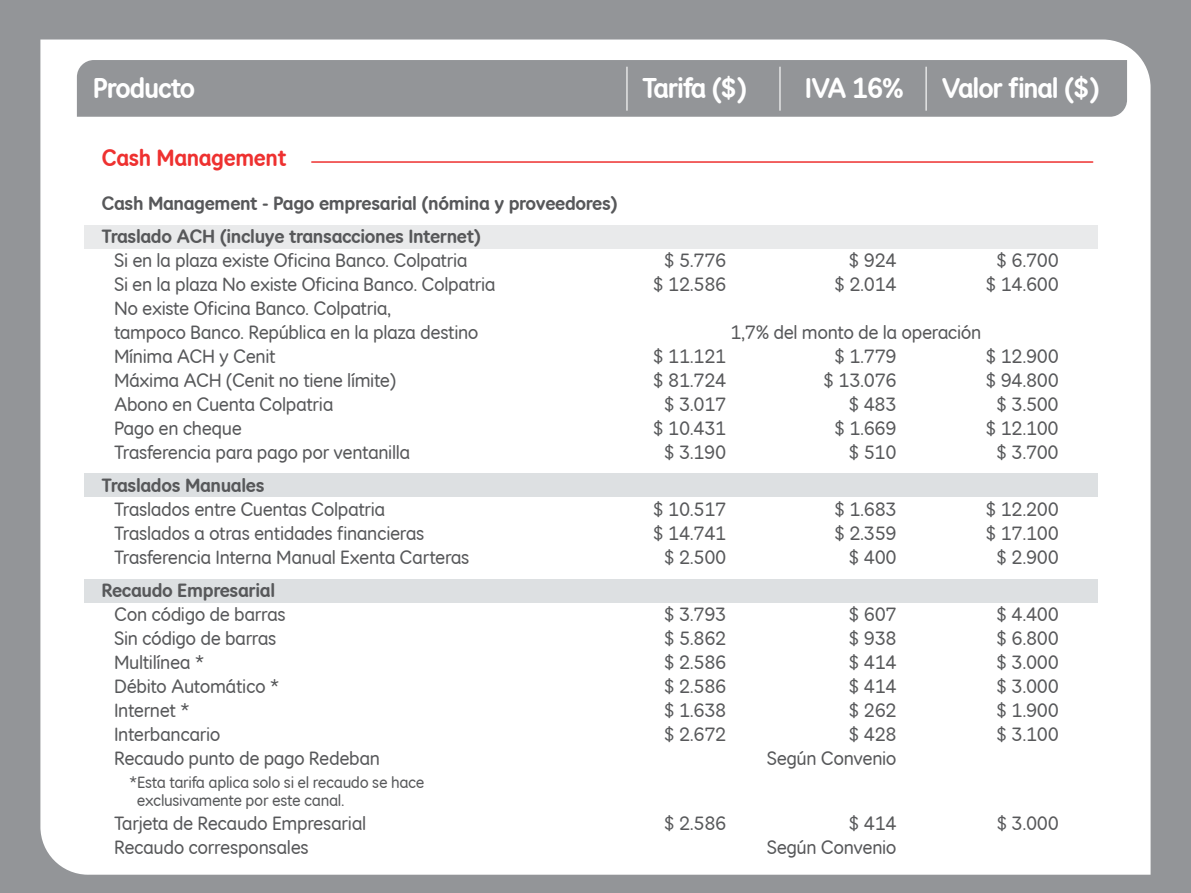
<style>
.page{position:relative;width:1191px;height:893px;background:#939598}
.page>*{position:absolute;margin:0;border:0;box-sizing:border-box;transform-origin:0 0}
.t1{font:700 29.1px "Scotiabank Modern";letter-spacing:-.04em;color:#fff;scale:.96 1}
.t2{font:700 24px "Scotiabank Modern";letter-spacing:-.02em;color:#ee3130;scale:.96 1}
.t3{font:19.5px/24px "Scotiabank Modern";letter-spacing:-.02em;color:#57585a}
.t4{font:700 19.5px/33px "Scotiabank Modern";letter-spacing:-.02em;color:#57585a}
.t5{font:16.5px/18px "Scotiabank Modern";letter-spacing:-.02em;color:#57585a}
</style>
<div class="page">
<div style="left:40px;top:40px;width:1110px;height:835px;background:#fff"></div>
<div style="left:84px;top:226px;width:1014px;height:23px;background:#e9eaeb"></div>
<div style="left:84px;top:473px;width:1014px;height:23px;background:#dde0e2"></div>
<div style="left:84px;top:579px;width:1014px;height:23px;background:#dde0e2"></div>
<hr style="left:312px;top:161px;width:780px;height:2px;background:#ee3130">
<svg style="left:77px;top:60px;width:1050px;height:57px"></svg>
<hr style="left:626px;top:67px;width:1px;height:44px;background:#fff">
<hr style="left:779px;top:67px;width:1px;height:44px;background:#fff">
<hr style="left:925px;top:67px;width:1px;height:44px;background:#fff">
<h1 class="t1" style="left:93px;top:71px;width:108px">Producto</h1>
<h1 class="t1" style="left:642px;top:71px;width:111px">Tarifa ($)</h1>
<h1 class="t1" style="left:805px;top:71px;width:105px">IVA 16%</h1>
<h1 class="t1" style="left:941px;top:71px;width:166px">Valor final ($)</h1>
<p class="t2" style="left:101px;top:144px;width:194px">Cash Management</p>
<p class="t4" style="left:101px;top:187px;width:518px">Cash Management - Pago empresarial (nómina y proveedores)<br>Traslado ACH (incluye transacciones Internet)</p>
<p class="t3" style="left:114px;top:248px;width:355px">Si en la plaza existe Oficina Banco. Colpatria</p>
<p class="t3" style="left:664px;top:248px;width:64px">$ 5.776</p>
<p class="t3" style="left:848px;top:248px;width:50px">$ 924</p>
<p class="t3" style="left:996px;top:248px;width:64px">$ 6.700</p>
<p class="t3" style="left:114px;top:272px;width:383px">Si en la plaza No existe Oficina Banco. Colpatria</p>
<p class="t3" style="left:653px;top:272px;width:75px">$ 12.586</p>
<p class="t3" style="left:834px;top:272px;width:64px">$ 2.014</p>
<p class="t3" style="left:985px;top:272px;width:75px">$ 14.600</p>
<p class="t3" style="left:114px;top:296px;width:366px">No existe Oficina Banco. Colpatria,<br>tampoco Banco. República en la plaza destino</p>
<p class="t3" style="left:730px;top:320px;width:252px">1,7% del monto de la operación</p>
<p class="t3" style="left:114px;top:344px;width:163px">Mínima ACH y Cenit</p>
<p class="t3" style="left:653px;top:344px;width:75px">$ 11.121</p>
<p class="t3" style="left:834px;top:344px;width:64px">$ 1.779</p>
<p class="t3" style="left:985px;top:344px;width:75px">$ 12.900</p>
<p class="t3" style="left:114px;top:368px;width:284px">Máxima ACH (Cenit no tiene límite)</p>
<p class="t3" style="left:653px;top:368px;width:75px">$ 81.724</p>
<p class="t3" style="left:823px;top:368px;width:75px">$ 13.076</p>
<p class="t3" style="left:985px;top:368px;width:75px">$ 94.800</p>
<p class="t3" style="left:114px;top:392px;width:221px">Abono en Cuenta Colpatria</p>
<p class="t3" style="left:664px;top:392px;width:64px">$ 3.017</p>
<p class="t3" style="left:848px;top:392px;width:50px">$ 483</p>
<p class="t3" style="left:996px;top:392px;width:64px">$ 3.500</p>
<p class="t3" style="left:114px;top:416px;width:129px">Pago en cheque</p>
<p class="t3" style="left:653px;top:416px;width:75px">$ 10.431</p>
<p class="t3" style="left:834px;top:416px;width:64px">$ 1.669</p>
<p class="t3" style="left:985px;top:416px;width:75px">$ 12.100</p>
<p class="t3" style="left:114px;top:440px;width:298px">Trasferencia para pago por ventanilla</p>
<p class="t3" style="left:663px;top:440px;width:64px">$ 3.190</p>
<p class="t3" style="left:848px;top:440px;width:50px">$ 510</p>
<p class="t3" style="left:996px;top:440px;width:64px">$ 3.700</p>
<p class="t4" style="left:101px;top:469px;width:165px">Traslados Manuales</p>
<p class="t3" style="left:114px;top:497px;width:273px">Traslados entre Cuentas Colpatria</p>
<p class="t3" style="left:653px;top:497px;width:75px">$ 10.517</p>
<p class="t3" style="left:834px;top:497px;width:64px">$ 1.683</p>
<p class="t3" style="left:985px;top:497px;width:75px">$ 12.200</p>
<p class="t3" style="left:114px;top:521px;width:312px">Traslados a otras entidades financieras</p>
<p class="t3" style="left:653px;top:521px;width:75px">$ 14.741</p>
<p class="t3" style="left:834px;top:521px;width:64px">$ 2.359</p>
<p class="t3" style="left:985px;top:521px;width:75px">$ 17.100</p>
<p class="t3" style="left:114px;top:545px;width:357px">Trasferencia Interna Manual Exenta Carteras</p>
<p class="t3" style="left:664px;top:545px;width:64px">$ 2.500</p>
<p class="t3" style="left:848px;top:545px;width:50px">$ 400</p>
<p class="t3" style="left:996px;top:545px;width:64px">$ 2.900</p>
<p class="t4" style="left:101px;top:574px;width:175px">Recaudo Empresarial</p>
<p class="t3" style="left:114px;top:602px;width:173px">Con código de barras</p>
<p class="t3" style="left:664px;top:602px;width:64px">$ 3.793</p>
<p class="t3" style="left:848px;top:602px;width:50px">$ 607</p>
<p class="t3" style="left:996px;top:602px;width:64px">$ 4.400</p>
<p class="t3" style="left:114px;top:626px;width:164px">Sin código de barras</p>
<p class="t3" style="left:664px;top:626px;width:64px">$ 5.862</p>
<p class="t3" style="left:848px;top:626px;width:50px">$ 938</p>
<p class="t3" style="left:996px;top:626px;width:64px">$ 6.800</p>
<p class="t3" style="left:114px;top:650px;width:92px">Multilínea *</p>
<p class="t3" style="left:664px;top:650px;width:64px">$ 2.586</p>
<p class="t3" style="left:848px;top:650px;width:50px">$ 414</p>
<p class="t3" style="left:996px;top:650px;width:64px">$ 3.000</p>
<p class="t3" style="left:114px;top:674px;width:167px">Débito Automático *</p>
<p class="t3" style="left:664px;top:674px;width:64px">$ 2.586</p>
<p class="t3" style="left:848px;top:674px;width:50px">$ 414</p>
<p class="t3" style="left:996px;top:674px;width:64px">$ 3.000</p>
<p class="t3" style="left:114px;top:698px;width:77px">Internet *</p>
<p class="t3" style="left:664px;top:698px;width:64px">$ 1.638</p>
<p class="t3" style="left:848px;top:698px;width:50px">$ 262</p>
<p class="t3" style="left:996px;top:698px;width:64px">$ 1.900</p>
<p class="t3" style="left:114px;top:722px;width:108px">Interbancario</p>
<p class="t3" style="left:664px;top:722px;width:64px">$ 2.672</p>
<p class="t3" style="left:848px;top:722px;width:50px">$ 428</p>
<p class="t3" style="left:996px;top:722px;width:64px">$ 3.100</p>
<p class="t3" style="left:114px;top:746px;width:268px">Recaudo punto de pago Redeban</p>
<p class="t3" style="left:766px;top:746px;width:131px">Según Convenio</p>
<p class="t5" style="left:137px;top:773px;width:289px;text-indent:-8px">*Esta tarifa aplica solo si el recaudo se hace exclusivamente por este canal.</p>
<p class="t3" style="left:114px;top:811px;width:254px">Tarjeta de Recaudo Empresarial</p>
<p class="t3" style="left:664px;top:811px;width:64px">$ 2.586</p>
<p class="t3" style="left:848px;top:811px;width:50px">$ 414</p>
<p class="t3" style="left:996px;top:811px;width:64px">$ 3.000</p>
<p class="t3" style="left:114px;top:835px;width:196px">Recaudo corresponsales</p>
<p class="t3" style="left:766px;top:835px;width:131px">Según Convenio</p>
</div>
